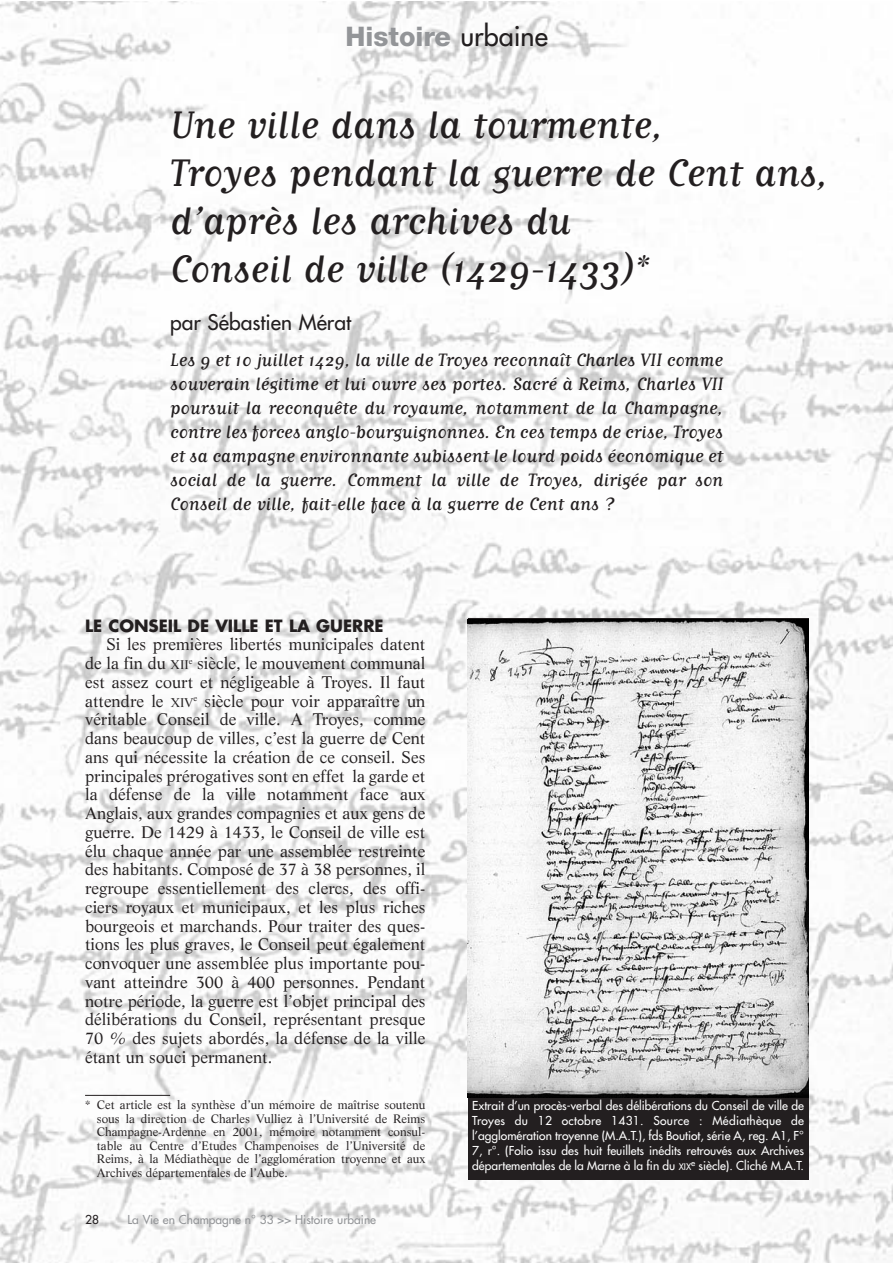
<style>
.page{position:relative;width:893px;height:1263px;background:#fff}
.page>*{position:absolute;margin:0;border:0;box-sizing:border-box;transform-origin:0 0}
.t1{font:45px/48px "Matrix Script";color:#231f20}
.t2{font:800 27px "Helvetica Neue";color:#939598}
.t3{font:21px/24px "Matrix Script";color:#231f20;text-align:justify}
.t4{font:21px "Futura";color:#231f20}
.t5{font:16.5px/18.8px "Life";color:#231f20;text-align:justify}
.t6{font:700 16.5px "Futura";color:#231f20}
.t7{font:12px/13.5px "Life";color:#231f20;text-align:justify}
.t8{font:12px/15px "Futura";color:#fff;text-align:justify}
.t9{font:12px "Futura";color:#939598}
.t10{font:12px "Futura";color:#231f20}
.s1{font-family:"Futura";font-weight:400;color:#231f20}
.s2{font-size:12.3px}
.s3{font-size:9px}
</style>
<div class="page">
<img style="left:0;top:2px;width:892px;height:1261px">
<hr style="left:85px;top:1095px;width:85px;height:1px;background:#231f20">
<div style="left:468px;top:618px;width:340px;height:561px;background:#231f20"></div>
<img style="left:468px;top:620px;width:340px;height:477px">
<h2 class="t2" style="left:345px;top:27px;width:204px">Histoire <span class="s1">urbaine</span></h2>
<h1 class="t1" style="left:170px;top:105px;width:660px">Une ville dans la tourmente,<br>Troyes pendant la guerre de Cent ans, d’après les archives du<br>Conseil de ville (1429-1433)*</h1>
<p class="t4" style="left:170px;top:312px;width:182px">par Sébastien Mérat</p>
<p class="t3" style="left:170px;top:350px;width:554px">Les 9 et 10 juillet 1429, la ville de Troyes reconnaît Charles VII comme souverain légitime et lui ouvre ses portes. Sacré à Reims, Charles VII poursuit la reconquête du royaume, notamment de la Champagne, contre les forces anglo-bourguignonnes. En ces temps de crise, Troyes et sa campagne environnante subissent le lourd poids économique et social de la guerre. Comment la ville de Troyes, dirigée par son Conseil de ville, fait-elle face à la guerre de Cent ans ?</p>
<p class="t6" style="left:85px;top:618px;width:300px">LE CONSEIL DE VILLE ET LA GUERRE</p>
<p class="t5" style="left:85px;top:637px;width:342px;text-indent:21px">Si les premières libertés municipales datent de la fin du <span class="s2">XII</span><sup>e</sup> siècle, le mouvement communal est assez court et négligeable à Troyes. Il faut attendre le <span class="s2">XIV</span><sup>e</sup> siècle pour voir apparaître un véritable Conseil de ville. A Troyes, comme dans beaucoup de villes, c’est la guerre de Cent ans qui nécessite la création de ce conseil. Ses principales prérogatives sont en effet la garde et la défense de la ville notamment face aux Anglais, aux grandes compagnies et aux gens de guerre. De 1429 à 1433, le Conseil de ville est élu chaque année par une assemblée restreinte des habitants. Composé de 37 à 38 personnes, il regroupe essentiellement des clercs, des offi&shy;ciers royaux et municipaux, et les plus riches bourgeois et marchands. Pour traiter des ques&shy;tions les plus graves, le Conseil peut également convoquer une assemblée plus importante pou&shy;vant atteindre 300 à 400 personnes. Pendant notre période, la guerre est l’objet principal des délibérations du Conseil, représentant presque 70 % des sujets abordés, la défense de la ville étant un souci permanent.</p>
<p class="t7" style="left:97px;top:1099px;width:330px;text-indent:-12px">* Cet article est la synthèse d’un mémoire de maîtrise soutenu sous la direction de Charles Vulliez à l’Université de Reims Champagne-Ardenne en 2001, mémoire notamment consul&shy;table au Centre d’Etudes Champenoises de l’Université de Reims, à la Médiathèque de l’agglomération troyenne et aux Archives départementales de l’Aube.</p>
<p class="t8" style="left:472px;top:1099px;width:333px">Extrait d’un procès-verbal des délibérations du Conseil de ville de Troyes du 12 octobre 1431. Source : Médiathèque de l’agglomération troyenne (M.A.T.), fds Boutiot, série A, reg. A1, F° 7, r°. (Folio issu des huit feuillets inédits retrouvés aux Archives départementales de la Marne à la fin du <span class="s3">XIX</span><sup>e</sup> siècle). Cliché M.A.T.</p>
<p class="t10" style="left:85px;top:1213px;width:15px">28</p>
<p class="t9" style="left:128px;top:1213px;width:250px">La Vie en Champagne n° 33 &gt;&gt; Histoire urbaine</p>
</div>
